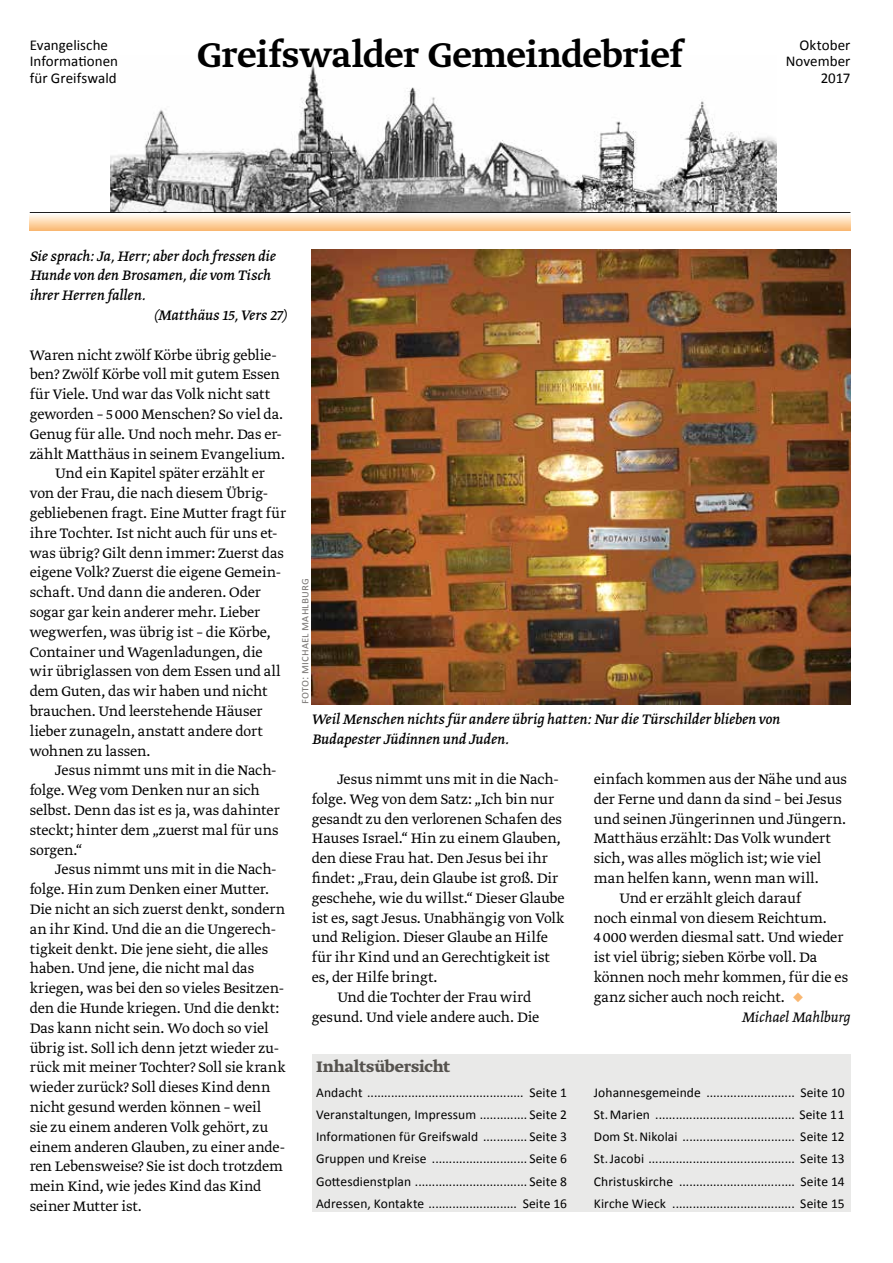
<style>
.page{position:relative;width:893px;height:1263px;background:#fff}
.page>*{position:absolute;margin:0;border:0;box-sizing:border-box;transform-origin:0 0}
.t1{font:500 40.5px "Greta Text Std";letter-spacing:-.01em;color:#000}
.t2{font:700 18px "Greta Text Std";letter-spacing:-.005em;color:#55524e}
.t3{font:300 16.2px "Greta Text Std";letter-spacing:-.005em;color:#000}
.t4{font:italic 16.2px/19.8px "Greta Text Std";color:#000}
.t5{font:italic 300 16.2px "Greta Text Std";color:#000}
.t6{font:15px/16.5px "Calibri";color:#000}
.t7{font:13.5px/22.2px "Calibri";letter-spacing:.005em;color:#000;text-align:justify}
.t8{font:12px "Calibri";letter-spacing:.01em;color:#7f7c7a}
.s1{color:#f9b771}
</style>
<div class="page">
<img style="left:111px;top:58px;width:666px;height:154px">
<hr style="left:30px;top:212px;width:820px;height:1px;background:#000">
<svg style="left:30px;top:214px;width:820px;height:16px"></svg>
<div style="left:312px;top:1055px;width:538px;height:157px;background:#e9e9e8"></div>
<img style="left:312px;top:249px;width:538px;height:455px">
<h1 class="t1" style="left:197px;top:31px;width:487px">Greifswalder Gemeindebrief</h1>
<p class="t6" style="left:30px;top:36px;width:90px">Evangelische<br>Informationen für Greifswald</p>
<p class="t6" style="left:786px;top:36px;width:66px;text-align:right">Oktober<br>November<br>2017</p>
<p class="t4" style="left:30px;top:247px;width:248px">Sie sprach: Ja, Herr; aber doch fressen die</p>
<p class="t4" style="left:30px;top:266px;width:243px">Hunde von den Brosamen, die vom Tisch</p>
<p class="t4" style="left:30px;top:286px;width:117px">ihrer Herren fallen.</p>
<p class="t4" style="left:154px;top:306px;width:134px">(Matthäus 15, Vers 27)</p>
<p class="t3" style="left:30px;top:345px;width:249px">Waren nicht zwölf Körbe übrig geblie-</p>
<p class="t3" style="left:30px;top:365px;width:252px">ben? Zwölf Körbe voll mit gutem Essen</p>
<p class="t3" style="left:30px;top:385px;width:242px">für Viele. Und war das Volk nicht satt</p>
<p class="t3" style="left:30px;top:405px;width:255px">geworden – 5000 Menschen? So viel da.</p>
<p class="t3" style="left:30px;top:424px;width:254px">Genug für alle. Und noch mehr. Das er-</p>
<p class="t3" style="left:30px;top:444px;width:257px">zählt Matthäus in seinem Evangelium.</p>
<p class="t3" style="left:55px;top:464px;width:211px">Und ein Kapitel später erzählt er</p>
<p class="t3" style="left:30px;top:484px;width:240px">von der Frau, die nach diesem Übrig-</p>
<p class="t3" style="left:30px;top:504px;width:258px">gebliebenen fragt. Eine Mutter fragt für</p>
<p class="t3" style="left:30px;top:523px;width:249px">ihre Tochter. Ist nicht auch für uns et-</p>
<p class="t3" style="left:30px;top:543px;width:256px">was übrig? Gilt denn immer: Zuerst das</p>
<p class="t3" style="left:30px;top:563px;width:253px">eigene Volk? Zuerst die eigene Gemein-</p>
<p class="t3" style="left:30px;top:583px;width:232px">schaft. Und dann die anderen. Oder</p>
<p class="t3" style="left:30px;top:603px;width:232px">sogar gar kein anderer mehr. Lieber</p>
<p class="t3" style="left:30px;top:622px;width:243px">wegwerfen, was übrig ist – die Körbe,</p>
<p class="t3" style="left:30px;top:642px;width:234px">Container und Wagenladungen, die</p>
<p class="t3" style="left:30px;top:662px;width:252px">wir übriglassen von dem Essen und all</p>
<p class="t3" style="left:30px;top:682px;width:239px">dem Guten, das wir haben und nicht</p>
<p class="t3" style="left:30px;top:702px;width:234px">brauchen. Und leerstehende Häuser</p>
<p class="t3" style="left:30px;top:721px;width:235px">lieber zunageln, anstatt andere dort</p>
<p class="t3" style="left:30px;top:741px;width:122px">wohnen zu lassen.</p>
<p class="t3" style="left:55px;top:761px;width:223px">Jesus nimmt uns mit in die Nach-</p>
<p class="t3" style="left:30px;top:781px;width:232px">folge. Weg vom Denken nur an sich</p>
<p class="t3" style="left:30px;top:801px;width:251px">selbst. Denn das ist es ja, was dahinter</p>
<p class="t3" style="left:30px;top:820px;width:250px">steckt; hinter dem „zuerst mal für uns</p>
<p class="t3" style="left:30px;top:840px;width:54px">sorgen.“</p>
<p class="t3" style="left:55px;top:860px;width:223px">Jesus nimmt uns mit in die Nach-</p>
<p class="t3" style="left:30px;top:880px;width:241px">folge. Hin zum Denken einer Mutter.</p>
<p class="t3" style="left:30px;top:900px;width:257px">Die nicht an sich zuerst denkt, sondern</p>
<p class="t3" style="left:30px;top:919px;width:248px">an ihr Kind. Und die an die Ungerech-</p>
<p class="t3" style="left:30px;top:939px;width:240px">tigkeit denkt. Die jene sieht, die alles</p>
<p class="t3" style="left:30px;top:959px;width:226px">haben. Und jene, die nicht mal das</p>
<p class="t3" style="left:30px;top:979px;width:256px">kriegen, was bei den so vieles Besitzen-</p>
<p class="t3" style="left:30px;top:999px;width:251px">den die Hunde kriegen. Und die denkt:</p>
<p class="t3" style="left:30px;top:1018px;width:240px">Das kann nicht sein. Wo doch so viel</p>
<p class="t3" style="left:30px;top:1038px;width:251px">übrig ist. Soll ich denn jetzt wieder zu-</p>
<p class="t3" style="left:30px;top:1058px;width:257px">rück mit meiner Tochter? Soll sie krank</p>
<p class="t3" style="left:30px;top:1078px;width:242px">wieder zurück? Soll dieses Kind denn</p>
<p class="t3" style="left:30px;top:1098px;width:233px">nicht gesund werden können – weil</p>
<p class="t3" style="left:30px;top:1117px;width:240px">sie zu einem anderen Volk gehört, zu</p>
<p class="t3" style="left:30px;top:1137px;width:257px">einem anderen Glauben, zu einer ande-</p>
<p class="t3" style="left:30px;top:1157px;width:255px">ren Lebensweise? Sie ist doch trotzdem</p>
<p class="t3" style="left:30px;top:1177px;width:233px">mein Kind, wie jedes Kind das Kind</p>
<p class="t3" style="left:30px;top:1197px;width:114px">seiner Mutter ist.</p>
<p class="t8" style="left:297px;top:704px;width:128px;rotate:-90deg">foto: michael mahlburg</p>
<p class="t4" style="left:312px;top:711px;width:470px">Weil Menschen nichts für andere übrig hatten: Nur die Türschilder blieben von<br>Budapester Jüdinnen und Juden.</p>
<p class="t3" style="left:337px;top:770px;width:223px">Jesus nimmt uns mit in die Nach-</p>
<p class="t3" style="left:312px;top:789px;width:244px">folge. Weg von dem Satz: „Ich bin nur</p>
<p class="t3" style="left:312px;top:809px;width:252px">gesandt zu den verlorenen Schafen des</p>
<p class="t3" style="left:312px;top:829px;width:250px">Hauses Israel.“ Hin zu einem Glauben,</p>
<p class="t3" style="left:312px;top:849px;width:237px">den diese Frau hat. Den Jesus bei ihr</p>
<p class="t3" style="left:312px;top:869px;width:248px">findet: „Frau, dein Glaube ist groß. Dir</p>
<p class="t3" style="left:312px;top:888px;width:254px">geschehe, wie du willst.“ Dieser Glaube</p>
<p class="t3" style="left:312px;top:908px;width:254px">ist es, sagt Jesus. Unabhängig von Volk</p>
<p class="t3" style="left:312px;top:928px;width:238px">und Religion. Dieser Glaube an Hilfe</p>
<p class="t3" style="left:312px;top:948px;width:240px">für ihr Kind und an Gerechtigkeit ist</p>
<p class="t3" style="left:312px;top:968px;width:127px">es, der Hilfe bringt.</p>
<p class="t3" style="left:337px;top:987px;width:195px">Und die Tochter der Frau wird</p>
<p class="t3" style="left:312px;top:1007px;width:229px">gesund. Und viele andere auch. Die</p>
<p class="t3" style="left:594px;top:770px;width:255px">einfach kommen aus der Nähe und aus</p>
<p class="t3" style="left:594px;top:789px;width:250px">der Ferne und dann da sind – bei Jesus</p>
<p class="t3" style="left:594px;top:809px;width:254px">und seinen Jüngerinnen und Jüngern.</p>
<p class="t3" style="left:594px;top:829px;width:239px">Matthäus erzählt: Das Volk wundert</p>
<p class="t3" style="left:594px;top:849px;width:229px">sich, was alles möglich ist; wie viel</p>
<p class="t3" style="left:594px;top:869px;width:226px">man helfen kann, wenn man will.</p>
<p class="t3" style="left:619px;top:888px;width:183px">Und er erzählt gleich darauf</p>
<p class="t3" style="left:594px;top:908px;width:234px">noch einmal von diesem Reichtum.</p>
<p class="t3" style="left:594px;top:928px;width:251px">4000 werden diesmal satt. Und wieder</p>
<p class="t3" style="left:594px;top:948px;width:225px">ist viel übrig; sieben Körbe voll. Da</p>
<p class="t3" style="left:594px;top:968px;width:256px">können noch mehr kommen, für die es</p>
<p class="t3" style="left:594px;top:987px;width:211px">ganz sicher auch noch reicht. <span class="s1">◆</span></p>
<p class="t5" style="left:741px;top:1007px;width:111px">Michael Mahlburg</p>
<p class="t2" style="left:316px;top:1056px;width:136px">Inhaltsübersicht</p>
<p class="t7" style="left:316px;top:1081px;width:252px">Andacht .............................................. Seite 1<br>Veranstaltungen, Impressum .............. Seite 2<br>Informationen für Greifswald ............. Seite 3<br>Gruppen und Kreise ............................ Seite 6<br>Gottesdienstplan ................................. Seite 8<br>Adressen, Kontakte .......................... Seite 16</p>
<p class="t7" style="left:594px;top:1080px;width:252px">Johannesgemeinde .......................... Seite 10<br>St.Marien ......................................... Seite 11<br>Dom St.Nikolai ................................. Seite 12<br>St.Jacobi ........................................... Seite 13<br>Christuskirche .................................. Seite 14<br>Kirche Wieck .................................... Seite 15</p>
</div>
